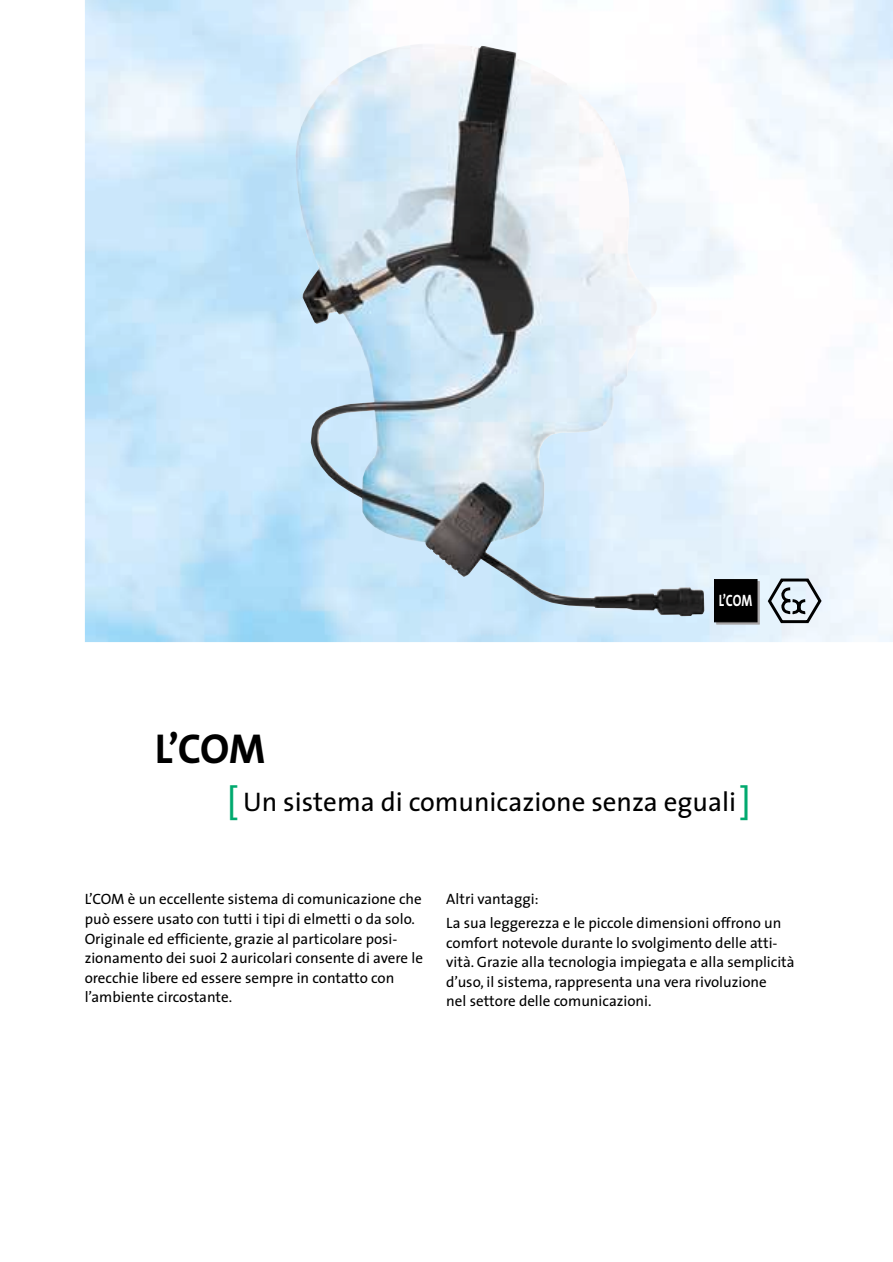
<style>
.page{position:relative;width:893px;height:1262px;background:#fff}
.page>*{position:absolute;margin:0;border:0;box-sizing:border-box;transform-origin:0 0}
.t1{font:700 42px "The Sans Spezial";color:#000}
.t2{font:27px "The Sans Spezial";color:#000}
.t3{font:700 16.5px "The Sans Spezial";color:#fff;scale:.75 1}
.t4{font:15px/19.5px "The Sans Spezial";color:#000}
.s1{font-family:"The Sans";font-size:36px;color:#00a96e}
</style>
<div class="page">
<img style="left:85px;top:0;width:807px;height:642px">
<img style="left:295px;top:44px;width:409px;height:572px">
<svg style="left:716px;top:581px;width:43px;height:43px"></svg>
<div style="left:714px;top:579px;width:43px;height:43px;background:#000"></div>
<svg style="left:767px;top:578px;width:55px;height:47px;background:#adb5bc"></svg>
<p class="t3" style="left:718px;top:594px;width:46px">L’COM</p>
<h1 class="t1" style="left:155px;top:732px;width:112px">L’COM</h1>
<h2 class="t2" style="left:227px;top:791px;width:525px"><span class="s1">[</span> Un sistema di comunicazione senza eguali<span class="s1">]</span></h2>
<p class="t4" style="left:85px;top:891px;width:340px">L’COM è un eccellente sistema di comunicazione che può essere usato con tutti i tipi di elmetti o da solo.<br>Originale ed efficiente, grazie al particolare posi&shy;zionamento dei suoi 2 auricolari consente di avere le orecchie libere ed essere sempre in contatto con l’ambiente circostante.</p>
<p class="t4" style="left:446px;top:889px;width:337px;line-height:23.7px">Altri vantaggi:<br>La sua leggerezza e le piccole dimensioni offrono un</p>
<p class="t4" style="left:446px;top:934px;width:350px">comfort notevole durante lo svolgimento delle atti&shy;vità. Grazie alla tecnologia impiegata e alla semplicità d’uso, il sistema, rappresenta una vera rivoluzione<br>nel settore delle comunicazioni.</p>
</div>
